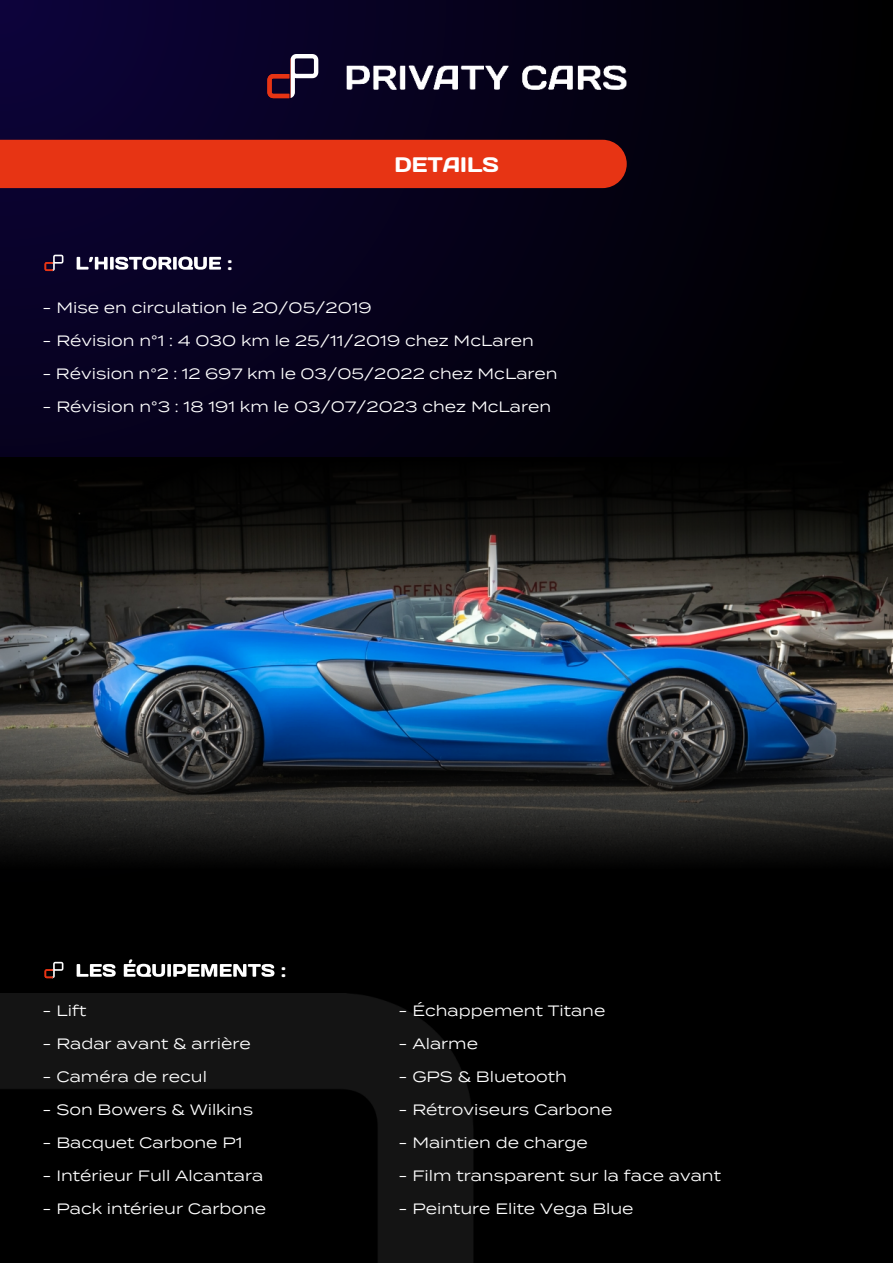
<style>
.page{position:relative;width:893px;height:1263px;background:#000}
.page>*{position:absolute;margin:0;border:0;box-sizing:border-box;transform-origin:0 0}
.t1{font:21px "Days One";color:#fff}
.t2{font:18px "Days One";color:#fff}
.t3{font:15px "Termina";color:#fff}
</style>
<div class="page">
<div style="left:0;top:202px;width:468px;height:255px;background:#050117"></div>
<div style="left:0;top:202px;width:454px;height:252px;background:#050118"></div>
<div style="left:0;top:202px;width:447px;height:245px;background:#050119"></div>
<div style="left:0;top:202px;width:440px;height:238px;background:#06011a"></div>
<div style="left:0;top:202px;width:426px;height:224px;background:#06011b"></div>
<div style="left:0;top:202px;width:408px;height:206px;background:#06011c"></div>
<div style="left:0;top:202px;width:394px;height:192px;background:#06011d"></div>
<div style="left:0;top:202px;width:377px;height:175px;background:#07021e"></div>
<div style="left:0;top:202px;width:366px;height:164px;background:#070220"></div>
<div style="left:0;top:202px;width:349px;height:147px;background:#070221"></div>
<div style="left:0;top:202px;width:335px;height:133px;background:#070222"></div>
<div style="left:0;top:202px;width:321px;height:119px;background:#070223"></div>
<div style="left:0;top:202px;width:307px;height:105px;background:#080224"></div>
<div style="left:0;top:202px;width:290px;height:88px;background:#080225"></div>
<div style="left:0;top:202px;width:276px;height:74px;background:#080225"></div>
<div style="left:0;top:202px;width:262px;height:60px;background:#090228"></div>
<div style="left:0;top:202px;width:248px;height:46px;background:#090229"></div>
<div style="left:0;top:202px;width:241px;height:39px;background:#09022a"></div>
<div style="left:0;top:202px;width:230px;height:28px;background:#09022b"></div>
<div style="left:0;top:202px;width:216px;height:14px;background:#0a022c"></div>
<img style="left:0;top:994px;width:473px;height:269px">
<svg style="left:77px;top:964px;width:39px;height:13px"></svg>
<svg style="left:124px;top:959px;width:150px;height:18px"></svg>
<svg style="left:45px;top:962px;width:18px;height:16px"></svg>
<svg style="left:77px;top:257px;width:144px;height:13px;background:#8c899a"></svg>
<svg style="left:45px;top:255px;width:18px;height:16px"></svg>
<svg style="left:0;top:0;width:627px;height:202px;background:#441427"></svg>
<img style="left:1px;top:585px;width:892px;height:121px">
<svg style="left:0;top:706px;width:893px;height:153px"></svg>
<svg style="left:0;top:474px;width:893px;height:111px"></svg>
<h1 class="t1" style="left:394px;top:151px;width:106px">DETAILS</h1>
<p class="t2" style="left:228px;top:252px;width:6px">:</p>
<p class="t3" style="left:43px;top:301px;width:331px">- Mise en circulation le 20/05/2019</p>
<p class="t3" style="left:43px;top:334px;width:493px">- Révision n°1 : 4 030 km le 25/11/2019 chez McLaren</p>
<p class="t3" style="left:43px;top:367px;width:517px">- Révision n°2 : 12 697 km le 03/05/2022 chez McLaren</p>
<p class="t3" style="left:43px;top:400px;width:510px">- Révision n°3 : 18 191 km le 03/07/2023 chez McLaren</p>
<p class="t3" style="left:43px;top:1004px;width:45px">- Lift</p>
<p class="t3" style="left:43px;top:1037px;width:210px">- Radar avant &amp; arrière</p>
<p class="t3" style="left:43px;top:1070px;width:166px">- Caméra de recul</p>
<p class="t3" style="left:43px;top:1103px;width:212px">- Son Bowers &amp; Wilkins</p>
<p class="t3" style="left:43px;top:1136px;width:201px">- Bacquet Carbone P1</p>
<p class="t3" style="left:43px;top:1169px;width:222px">- Intérieur Full Alcantara</p>
<p class="t3" style="left:43px;top:1202px;width:225px">- Pack intérieur Carbone</p>
<p class="t2" style="left:281px;top:959px;width:6px">:</p>
<p class="t3" style="left:399px;top:1004px;width:208px">- Échappement Titane</p>
<p class="t3" style="left:399px;top:1037px;width:81px">- Alarme</p>
<p class="t3" style="left:399px;top:1070px;width:170px">- GPS &amp; Bluetooth</p>
<p class="t3" style="left:399px;top:1103px;width:215px">- Rétroviseurs Carbone</p>
<p class="t3" style="left:399px;top:1136px;width:191px">- Maintien de charge</p>
<p class="t3" style="left:399px;top:1169px;width:324px">- Film transparent sur la face avant</p>
<p class="t3" style="left:399px;top:1202px;width:237px">- Peinture Elite Vega Blue</p>
</div>
